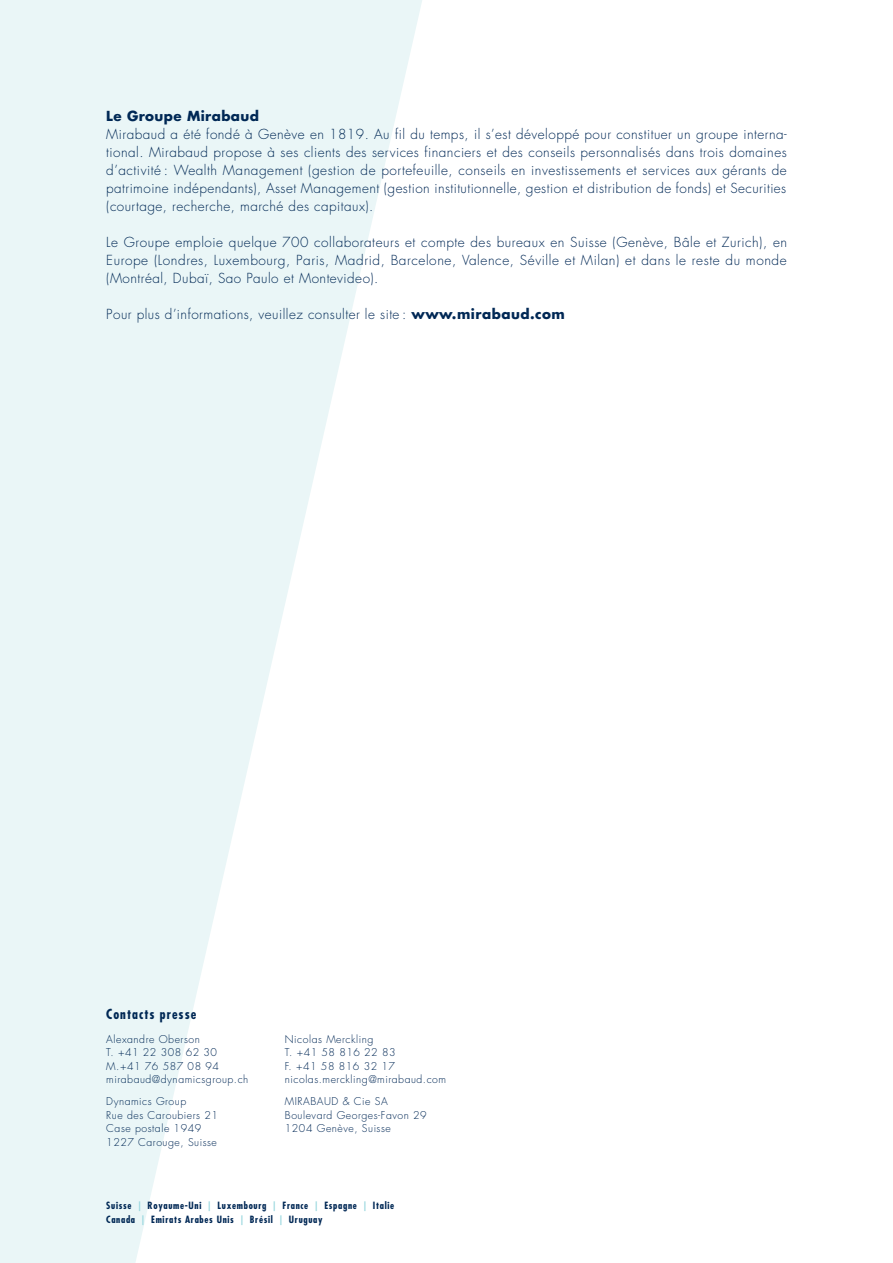
<style>
.page{position:relative;width:893px;height:1263px;background:#fff}
.page>*{position:absolute;margin:0;border:0;box-sizing:border-box;transform-origin:0 0}
.Texte_courant{font:300 13.5px/18px "Futura Std";letter-spacing:.035em;color:#002855;text-align:justify}
.Texte_courant-2{font:700 13.5px "Futura Std";letter-spacing:.03em;color:#002855}
.Presse_Titre{font:700 condensed 13.5px "Futura Std";letter-spacing:.075em;color:#002855}
.Presse_texte{font:300 10.5px/13.5px "Futura Std";letter-spacing:.05em;color:#002855}
.t1{font:700 condensed 9.75px "Futura Std";letter-spacing:.07em;color:#002855}
.s1{font-weight:700}
.s2{color:#98d7de}
</style>
<div class="page">
<svg style="left:0;top:0;width:422px;height:1263px;fill:#eaf6f7"></svg>
<p class="Texte_courant-2" style="left:106px;top:107px;width:154px">Le Groupe Mirabaud</p>
<p class="Texte_courant" style="left:106px;top:126px;width:682px">Mirabaud a été fondé à Genève en 1819. Au fil du temps, il s’est développé pour constituer un groupe interna&shy;tional. Mirabaud propose à ses clients des services financiers et des conseils personnalisés dans trois domaines d’activité : Wealth Management (gestion de portefeuille, conseils en investissements et services aux gérants de patrimoine indépendants), Asset Management (gestion institutionnelle, gestion et distribution de fonds) et Securities (courtage, recherche, marché des capitaux).</p>
<p class="Texte_courant" style="left:106px;top:234px;width:682px">Le Groupe emploie quelque 700 collaborateurs et compte des bureaux en Suisse (Genève, Bâle et Zurich), en Europe (Londres, Luxembourg, Paris, Madrid, Barcelone, Valence, Séville et Milan) et dans le reste du monde (Montréal, Dubaï, Sao Paulo et Montevideo).</p>
<p class="Texte_courant" style="left:106px;top:306px;width:460px">Pour plus d’informations, veuillez consulter le site : <span class="s1">www.mirabaud.com</span></p>
<p class="Presse_Titre" style="left:106px;top:1005px;width:92px">Contacts presse</p>
<p class="Presse_texte" style="left:106px;top:1032px;width:144px">Alexandre Oberson<br>T. +41 22 308 62 30<br>M.+41 76 587 08 94 mirabaud@dynamicsgroup.ch</p>
<p class="Presse_texte" style="left:106px;top:1095px;width:113px">Dynamics Group<br>Rue des Caroubiers 21<br>Case postale 1949<br>1227 Carouge, Suisse</p>
<p class="Presse_texte" style="left:285px;top:1032px;width:163px">Nicolas Merckling<br>T. +41 58 816 22 83<br>F. +41 58 816 32 17 nicolas.merckling@mirabaud.com</p>
<p class="Presse_texte" style="left:285px;top:1095px;width:143px">MIRABAUD &amp; Cie SA<br>Boulevard Georges-Favon 29<br>1204 Genève, Suisse</p>
<p class="t1" style="left:106px;top:1200px;width:289px">Suisse <span class="s2">|</span> Royaume-Uni <span class="s2">|</span> Luxembourg <span class="s2">|</span> France <span class="s2">|</span> Espagne <span class="s2">|</span> Italie</p>
<p class="t1" style="left:106px;top:1213px;width:218px">Canada <span class="s2">|</span> Emirats Arabes Unis <span class="s2">|</span> Brésil <span class="s2">|</span> Uruguay</p>
</div>
